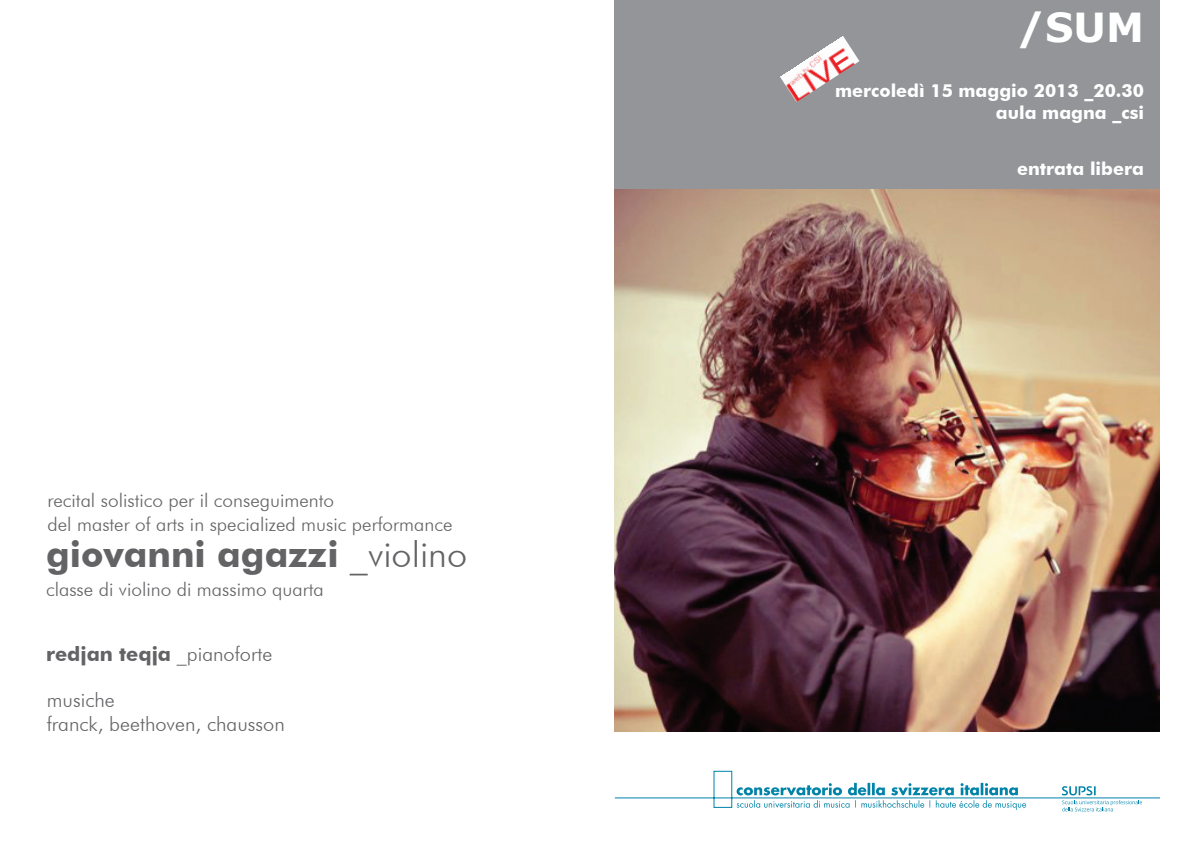
<style>
.page{position:relative;width:1191px;height:842px;background:#fff}
.page>*{position:absolute;margin:0;border:0;box-sizing:border-box;transform-origin:0 0}
.t1{font:700 40px "Verdana";color:#fff}
.t2{font:700 36px "Futura BT";color:#636366}
.t3{font:300 20px/24px "Futura BT";color:#636366}
.t4{font:700 20px "Futura BT";color:#636366}
.t5{font:300 19px/24px "Futura BT";color:#636366}
.t6{font:700 18px/21.6px "Futura BT";color:#fff;text-align:right}
.s1{font-weight:300}
</style>
<div class="page">
<img style="left:614px;top:189px;width:545px;height:542px">
<div style="left:614px;top:0;width:545px;height:189px;background:#939598"></div>
<img style="left:780px;top:36px;width:79px;height:66px">
<svg style="left:614px;top:771px;width:546px;height:40px"></svg>
<p class="t5" style="left:47px;top:488px;width:406px">recital solistico per il conseguimento<br>del master of arts in specialized music performance</p>
<h2 class="t2" style="left:46px;top:533px;width:422px">giovanni agazzi <span class="s1">_violino</span></h2>
<p class="t5" style="left:46px;top:577px;width:279px">classe di violino di massimo quarta</p>
<p class="t4" style="left:46px;top:642px;width:228px">redjan teqja <span class="s1">_pianoforte</span></p>
<p class="t3" style="left:47px;top:688px;width:239px">musiche<br>franck, beethoven, chausson</p>
<h1 class="t1" style="left:1017px;top:-1px;width:128px">/SUM</h1>
<p class="t6" style="left:835px;top:80px;width:310px">mercoledì 15 maggio 2013 _20.30 aula magna _csi</p>
<p class="t6" style="left:1017px;top:158px;width:128px">entrata libera</p>
</div>
